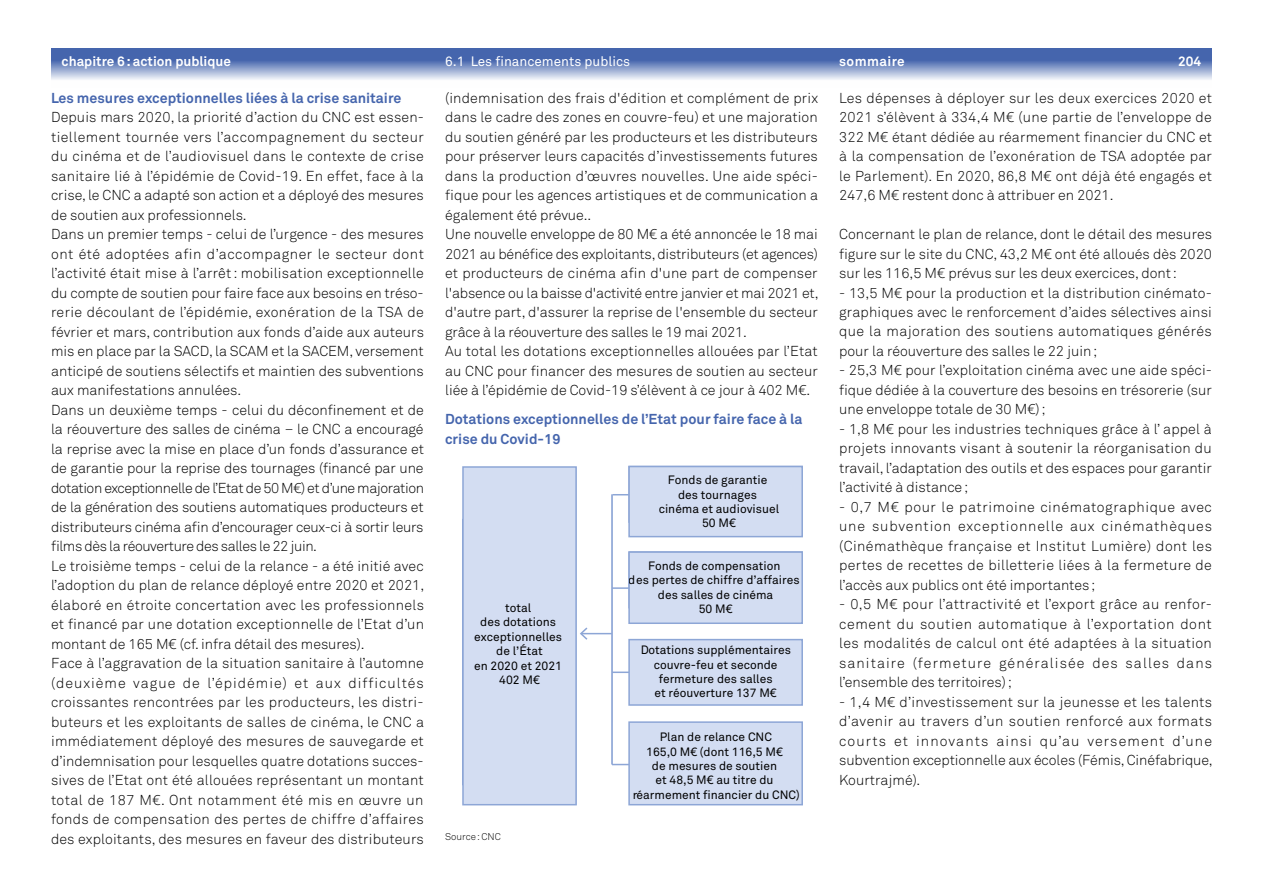
<style>
.page{position:relative;width:1263px;height:893px;background:#fff}
.page>*{position:absolute;margin:0;border:0;box-sizing:border-box;transform-origin:0 0}
.t1{font:300 14.25px/19.5px "Akkurat Pro";letter-spacing:.005em;color:#000;text-align:justify}
.t2{font:700 14.25px/19.5px "Akkurat Pro";color:#4565ad}
.t3{font:700 13.5px "Akkurat Pro";color:#fff}
.t4{font:13.5px "Akkurat Pro";color:#fff}
.t5{font:700 13.5px "Akkurat Pro";letter-spacing:.03em;color:#fff}
.t6{font:12px/14.4px "Akkurat Pro";color:#000;text-align:center}
.t7{font:300 9.75px "Akkurat Pro";color:#000}
</style>
<div class="page">
<svg style="left:51px;top:48px;width:1161px;height:32px;background:#7b92c4"></svg>
<hr style="left:611px;top:494px;width:2px;height:270px;background:#8da6d6">
<div style="left:463px;top:467px;width:113px;height:338px;background:#d3ddf2"></div>
<div style="left:462px;top:466px;width:115px;height:339px;border:2px solid #8da6d6"></div>
<svg style="left:613px;top:494px;width:15px;height:1px"></svg>
<div style="left:629px;top:466px;width:173px;height:71px;background:#d3ddf2"></div>
<div style="left:628px;top:466px;width:175px;height:71px;border:2px solid #8da6d6"></div>
<svg style="left:613px;top:672px;width:15px;height:1px"></svg>
<hr style="left:612px;top:587px;width:20px;height:2px;background:#8da6d6">
<div style="left:629px;top:640px;width:173px;height:65px;background:#d3ddf2"></div>
<div style="left:628px;top:639px;width:175px;height:67px;border:2px solid #8da6d6"></div>
<svg style="left:612px;top:764px;width:16px;height:1px"></svg>
<div style="left:629px;top:722px;width:173px;height:83px;background:#d3ddf2"></div>
<div style="left:628px;top:721px;width:175px;height:84px;border:2px solid #8da6d6"></div>
<div style="left:629px;top:552px;width:173px;height:71px;background:#d3ddf2"></div>
<div style="left:628px;top:551px;width:175px;height:73px;border:2px solid #8da6d6"></div>
<hr style="left:581px;top:633px;width:31px;height:1px;background:#8da6d6">
<svg style="left:580px;top:627px;width:7px;height:13px"></svg>
<p class="t3" style="left:62px;top:53px;width:171px">chapitre 6: action publique</p>
<p class="t4" style="left:445px;top:53px;width:187px">6.1 Les financements publics</p>
<p class="t5" style="left:839px;top:53px;width:67px">sommaire</p>
<p class="t3" style="left:1178px;top:53px;width:25px">204</p>
<p class="t1" style="left:445px;top:88px;width:375px;text-align:left">(indemnisation des frais d'édition et complément de prix dans le cadre des zones en couvre-feu) et une majoration du soutien généré par les producteurs et les distributeurs pour préserver leurs capacités d’investissements futures dans la production d’œuvres nouvelles. Une aide spéci&shy;fique pour les agences artistiques et de communication a également été prévue..<br>Une nouvelle enveloppe de 80 M€ a été annoncée le 18 mai 2021 au bénéfice des exploitants, distributeurs (et agences) et producteurs de cinéma afin d'une part de compenser l'absence ou la baisse d'activité entre janvier et mai 2021 et, d'autre part, d'assurer la reprise de l'ensemble du secteur grâce à la réouverture des salles le 19 mai 2021.<br>Au total les dotations exceptionnelles allouées par l’Etat au CNC pour financer des mesures de soutien au secteur liée à l’épidémie de Covid-19 s’élèvent à ce jour à 402 M€.</p>
<p class="t2" style="left:445px;top:410px;width:359px">Dotations exceptionnelles de l’Etat pour faire face à la crise du Covid-19</p>
<p class="t6" style="left:659px;top:473px;width:122px">Fonds de garantie des tournages cinéma et audiovisuel<br>50 M€</p>
<p class="t2" style="left:51px;top:88px;width:352px">Les mesures exceptionnelles liées à la crise sanitaire</p>
<p class="t1" style="left:51px;top:108px;width:375px;text-align:left">Depuis mars 2020, la priorité d’action du CNC est essen&shy;tiellement tournée vers l’accompagnement du secteur du cinéma et de l’audiovisuel dans le contexte de crise sanitaire lié à l’épidémie de Covid-19. En effet, face à la crise, le CNC a adapté son action et a déployé des mesures de soutien aux professionnels.<br>Dans un premier temps - celui de l’urgence - des mesures ont été adoptées afin d’accompagner le secteur dont l’activité était mise à l’arrêt: mobilisation exceptionnelle du compte de soutien pour faire face aux besoins en tréso&shy;rerie découlant de l’épidémie, exonération de la TSA de février et mars, contribution aux fonds d’aide aux auteurs mis en place par la SACD, la SCAM et la SACEM, versement anticipé de soutiens sélectifs et maintien des subventions aux manifestations annulées.<br>Dans un deuxième temps - celui du déconfinement et de la réouverture des salles de cinéma – le CNC a encouragé la reprise avec la mise en place d’un fonds d’assurance et de garantie pour la reprise des tournages (financé par une dotation exceptionnelle de l’Etat de 50 M€) et d’une majoration de la génération des soutiens automatiques producteurs et distributeurs cinéma afin d’encourager ceux-ci à sortir leurs films dès la réouverture des salles le 22 juin.<br>Le troisième temps - celui de la relance - a été initié avec l’adoption du plan de relance déployé entre 2020 et 2021, élaboré en étroite concertation avec les professionnels et financé par une dotation exceptionnelle de l’Etat d’un montant de 165 M€ (cf. infra détail des mesures).<br>Face à l’aggravation de la situation sanitaire à l’automne (deuxième vague de l’épidémie) et aux difficultés croissantes rencontrées par les producteurs, les distri&shy;buteurs et les exploitants de salles de cinéma, le CNC a immédiatement déployé des mesures de sauvegarde et d’indemnisation pour lesquelles quatre dotations succes&shy;sives de l’Etat ont été allouées représentant un montant total de 187 M€. Ont notamment été mis en œuvre un fonds de compensation des pertes de chiffre d’affaires des exploitants, des mesures en faveur des distributeurs</p>
<p class="t1" style="left:839px;top:88px;width:374px">Les dépenses à déployer sur les deux exercices 2020 et 2021 s’élèvent à 334,4 M€ (une partie de l’enveloppe de 322 M€ étant dédiée au réarmement financier du CNC et à la compensation de l’exonération de TSA adoptée par le Parlement). En 2020, 86,8 M€ ont déjà été engagés et 247,6 M€ restent donc à attribuer en 2021.</p>
<p class="t1" style="left:839px;top:224px;width:374px">Concernant le plan de relance, dont le détail des mesures figure sur le site du CNC, 43,2 M€ ont été alloués dès 2020 sur les 116,5 M€ prévus sur les deux exercices, dont:</p>
<p class="t1" style="left:839px;top:283px;width:374px">- 13,5 M€ pour la production et la distribution cinémato&shy;graphiques avec le renforcement d’aides sélectives ainsi que la majoration des soutiens automatiques générés pour la réouverture des salles le 22 juin;</p>
<p class="t1" style="left:839px;top:361px;width:374px">- 25,3 M€ pour l’exploitation cinéma avec une aide spéci&shy;fique dédiée à la couverture des besoins en trésorerie (sur une enveloppe totale de 30 M€);</p>
<p class="t1" style="left:839px;top:419px;width:374px">- 1,8 M€ pour les industries techniques grâce à l’ appel à projets innovants visant à soutenir la réorganisation du travail, l’adaptation des outils et des espaces pour garantir l’activité à distance;</p>
<p class="t1" style="left:839px;top:497px;width:374px">- 0,7 M€ pour le patrimoine cinématographique avec une subvention exceptionnelle aux cinémathèques (Cinémathèque française et Institut Lumière) dont les pertes de recettes de billetterie liées à la fermeture de l’accès aux publics ont été importantes;</p>
<p class="t1" style="left:839px;top:595px;width:374px">- 0,5 M€ pour l’attractivité et l’export grâce au renfor&shy;cement du soutien automatique à l’exportation dont les modalités de calcul ont été adaptées à la situation sanitaire (fermeture généralisée des salles dans l’ensemble des territoires);</p>
<p class="t1" style="left:839px;top:692px;width:375px">- 1,4 M€ d’investissement sur la jeunesse et les talents d’avenir au travers d’un soutien renforcé aux formats courts et innovants ainsi qu’au versement d’une subvention exceptionnelle aux écoles (Fémis, Cinéfabrique, Kourtrajmé).</p>
<p class="t6" style="left:629px;top:559px;width:172px">Fonds de compensation<br>des pertes de chiffre d’affaires des salles de cinéma<br>50 M€</p>
<p class="t6" style="left:474px;top:601px;width:89px">total<br>des dotations exceptionnelles de l’État<br>en 2020 et 2021<br>402 M€</p>
<p class="t6" style="left:640px;top:643px;width:152px">Dotations supplémentaires couvre-feu et seconde fermeture des salles<br>et réouverture 137 M€</p>
<p class="t6" style="left:632px;top:730px;width:169px">Plan de relance CNC<br>165,0 M€ (dont 116,5 M€<br>de mesures de soutien<br>et 48,5 M€ au titre du réarmement financier du CNC)</p>
<p class="t7" style="left:445px;top:831px;width:57px">Source: CNC</p>
</div>
